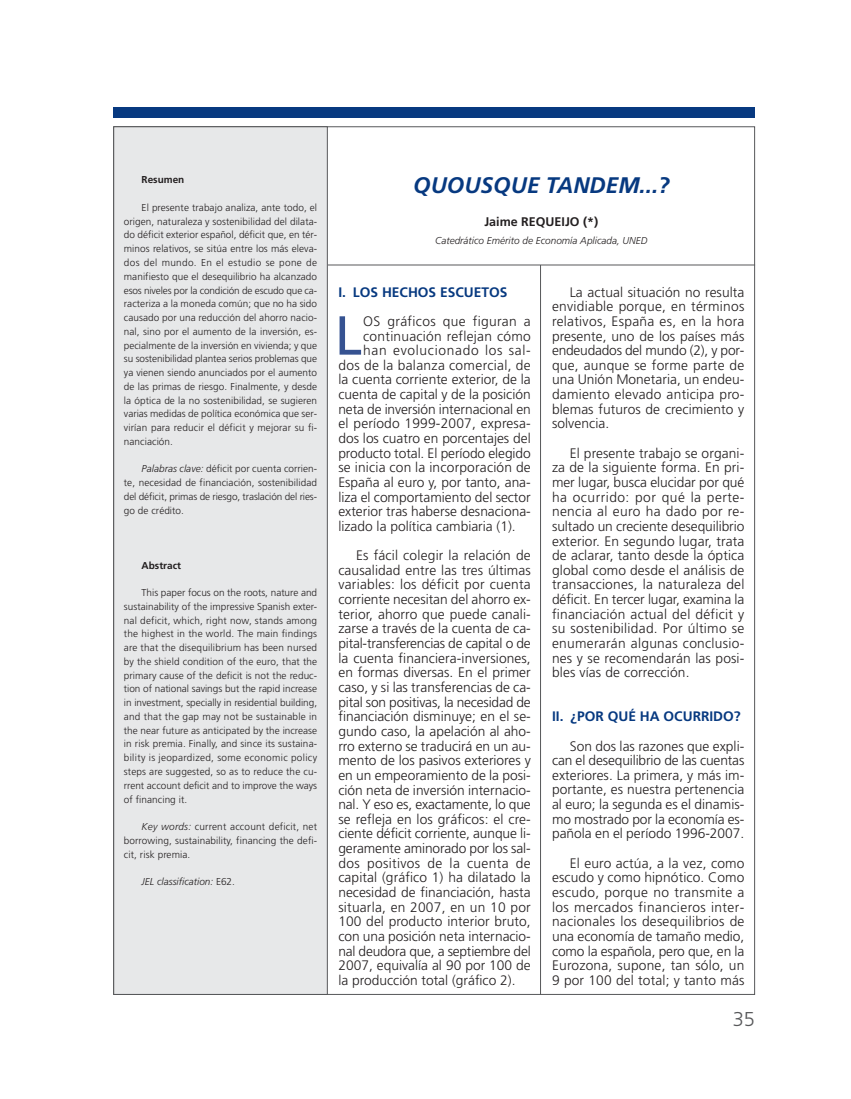
<style>
.page{position:relative;width:851px;height:1099px;background:#fff}
.page>*{position:absolute;margin:0;border:0;box-sizing:border-box;transform-origin:0 0}
.t1{font:54.88px "Frutiger";color:#365291}
.t2{font:italic 700 22.5px "Frutiger";color:#073980}
.t3{font:300 20px "Frutiger";color:#57585a}
.t4{font:300 13.75px/14.6px "Frutiger";color:#231f20;text-align:justify}
.t5{font:300 13.75px "Frutiger";letter-spacing:.025em;color:#231f20}
.t6{font:700 13.75px "Frutiger";color:#073980}
.t7{font:300 13.75px "Frutiger";letter-spacing:.02em;color:#231f20}
.t8{font:300 13.75px "Frutiger";letter-spacing:.05em;color:#231f20}
.t9{font:700 12.5px "Frutiger";color:#231f20}
.t10{font:300 10px/13.8px "Frutiger";letter-spacing:.005em;color:#231f20;text-align:justify}
.t11{font:italic 300 10px "Frutiger";color:#231f20}
.t12{font:700 10px "Frutiger";color:#231f20}
.s1{font-style:italic}
.s2{font-style:normal}
</style>
<div class="page">
<div style="left:113px;top:107px;width:642px;height:10px;background:#073980"></div>
<hr style="left:540px;top:265px;width:1px;height:729px;background:#57585a">
<div style="left:114px;top:127px;width:213px;height:866px;background:#e7e8e9"></div>
<div style="left:113px;top:126px;width:215px;height:868px;border:1px solid #57585a"></div>
<hr style="left:328px;top:264px;width:427px;height:1px;background:#57585a">
<p class="t12" style="left:142px;top:176px;width:44px">Resumen</p>
<p class="t10" style="left:124px;top:201px;width:195px;text-indent:18px">El presente trabajo analiza, ante todo, el origen, naturaleza y sostenibilidad del dilata&shy;do déficit exterior español, déficit que, en tér&shy;minos relativos, se sitúa entre los más eleva&shy;dos del mundo. En el estudio se pone de manifiesto que el desequilibrio ha alcanzado esos niveles por la condición de escudo que ca&shy;racteriza a la moneda común; que no ha sido causado por una reducción del ahorro nacio&shy;nal, sino por el aumento de la inversión, es&shy;pecialmente de la inversión en vivienda; y que su sostenibilidad plantea serios problemas que ya vienen siendo anunciados por el aumento de las primas de riesgo. Finalmente, y desde la óptica de la no sostenibilidad, se sugieren varias medidas de política económica que ser&shy;virían para reducir el déficit y mejorar su fi&shy;nanciación.</p>
<p class="t10" style="left:124px;top:463px;width:195px;text-indent:18px"><span class="s1">Palabras clave:</span> déficit por cuenta corrien&shy;te, necesidad de financiación, sostenibilidad del déficit, primas de riesgo, traslación del ries&shy;go de crédito.</p>
<p class="t12" style="left:142px;top:561px;width:41px">Abstract</p>
<p class="t10" style="left:124px;top:586px;width:195px;text-indent:18px">This paper focus on the roots, nature and sustainability of the impressive Spanish exter&shy;nal deficit, which, right now, stands among the highest in the world. The main findings are that the disequilibrium has been nursed by the shield condition of the euro, that the primary cause of the deficit is not the reduc&shy;tion of national savings but the rapid increase in investment, specially in residential building, and that the gap may not be sustainable in the near future as anticipated by the increase in risk premia. Finally, and since its sustaina&shy;bility is jeopardized, some economic policy steps are suggested, so as to reduce the cu&shy;rrent account deficit and to improve the ways of financing it.</p>
<p class="t10" style="left:124px;top:820px;width:195px;text-indent:18px"><span class="s1">Key words:</span> current account deficit, net borrowing, sustainability, financing the defi&shy;cit, risk premia.</p>
<p class="t11" style="left:142px;top:877px;width:95px">JEL classification: <span class="s2">E62.</span></p>
<h2 class="t2" style="left:413px;top:176px;width:258px">QUOUSQUE TANDEM...?</h2>
<p class="t9" style="left:484px;top:217px;width:115px">Jaime REQUEIJO (*)</p>
<p class="t11" style="left:435px;top:236px;width:214px">Catedrático Emérito de Economía Aplicada, UNED</p>
<p class="t6" style="left:338px;top:286px;width:170px">I. LOS HECHOS ESCUETOS</p>
<h1 class="t1" style="left:334px;top:313px;width:29px">L</h1>
<p class="t5" style="left:363px;top:315px;width:169px">OS gráficos que figuran a</p>
<p class="t7" style="left:363px;top:330px;width:169px">continuación reflejan cómo</p>
<p class="t8" style="left:363px;top:345px;width:169px">han evolucionado los sal-</p>
<p class="t5" style="left:338px;top:359px;width:194px">dos de la balanza comercial, de</p>
<p class="t4" style="left:338px;top:373px;width:194px">la cuenta corriente exterior, de la</p>
<p class="t4" style="left:338px;top:388px;width:194px">cuenta de capital y de la posición</p>
<p class="t4" style="left:338px;top:403px;width:194px">neta de inversión internacional en</p>
<p class="t4" style="left:338px;top:417px;width:194px">el período 1999-2007, expresa-</p>
<p class="t4" style="left:338px;top:432px;width:194px">dos los cuatro en porcentajes del</p>
<p class="t4" style="left:338px;top:446px;width:194px">producto total. El período elegido</p>
<p class="t4" style="left:338px;top:461px;width:194px">se inicia con la incorporación de</p>
<p class="t4" style="left:338px;top:476px;width:194px">España al euro y, por tanto, ana-</p>
<p class="t4" style="left:338px;top:490px;width:194px">liza el comportamiento del sector</p>
<p class="t4" style="left:338px;top:505px;width:194px">exterior tras haberse desnaciona-</p>
<p class="t4" style="left:338px;top:520px;width:179px">lizado la política cambiaria (1).</p>
<p class="t4" style="left:338px;top:549px;width:194px;text-indent:18px">Es fácil colegir la relación de causalidad entre las tres últimas variables: los déficit por cuenta corriente necesitan del ahorro ex&shy;terior, ahorro que puede canali&shy;zarse a través de la cuenta de ca&shy;pital-transferencias de capital o de la cuenta financiera-inversiones, en formas diversas. En el primer caso, y si las transferencias de ca&shy;pital son positivas, la necesidad de financiación disminuye; en el se&shy;gundo caso, la apelación al aho&shy;rro externo se traducirá en un au&shy;mento de los pasivos exteriores y en un empeoramiento de la posi&shy;ción neta de inversión internacio&shy;nal. Y eso es, exactamente, lo que se refleja en los gráficos: el cre&shy;ciente déficit corriente, aunque li&shy;geramente aminorado por los sal&shy;dos positivos de la cuenta de capital (gráfico 1) ha dilatado la necesidad de financiación, hasta situarla, en 2007, en un 10 por 100 del producto interior bruto, con una posición neta internacio&shy;nal deudora que, a septiembre del 2007, equivalía al 90 por 100 de la producción total (gráfico 2).</p>
<p class="t4" style="left:552px;top:285px;width:194px;text-indent:18px">La actual situación no resulta envidiable porque, en términos relativos, España es, en la hora presente, uno de los países más endeudados del mundo (2), y por&shy;que, aunque se forme parte de una Unión Monetaria, un endeu&shy;damiento elevado anticipa pro&shy;blemas futuros de crecimiento y solvencia.</p>
<p class="t4" style="left:552px;top:446px;width:194px;text-indent:18px">El presente trabajo se organi&shy;za de la siguiente forma. En pri&shy;mer lugar, busca elucidar por qué ha ocurrido: por qué la perte&shy;nencia al euro ha dado por re&shy;sultado un creciente desequilibrio exterior. En segundo lugar, trata de aclarar, tanto desde la óptica global como desde el análisis de transacciones, la naturaleza del déficit. En tercer lugar, examina la financiación actual del déficit y su sostenibilidad. Por último se enumerarán algunas conclusio&shy;nes y se recomendarán las posi&shy;bles vías de corrección.</p>
<p class="t6" style="left:552px;top:711px;width:190px">II. ¿POR QUÉ HA OCURRIDO?</p>
<p class="t4" style="left:552px;top:739px;width:194px;text-indent:18px">Son dos las razones que expli&shy;can el desequilibrio de las cuentas exteriores. La primera, y más im&shy;portante, es nuestra pertenencia al euro; la segunda es el dinamis&shy;mo mostrado por la economía es&shy;pañola en el período 1996-2007.</p>
<p class="t4" style="left:552px;top:856px;width:194px;text-indent:18px">El euro actúa, a la vez, como escudo y como hipnótico. Como escudo, porque no transmite a los mercados financieros inter&shy;nacionales los desequilibrios de una economía de tamaño medio, como la española, pero que, en la Eurozona, supone, tan sólo, un 9 por 100 del total; y tanto más</p>
<h3 class="t3" style="left:732px;top:1010px;width:24px">35</h3>
</div>
